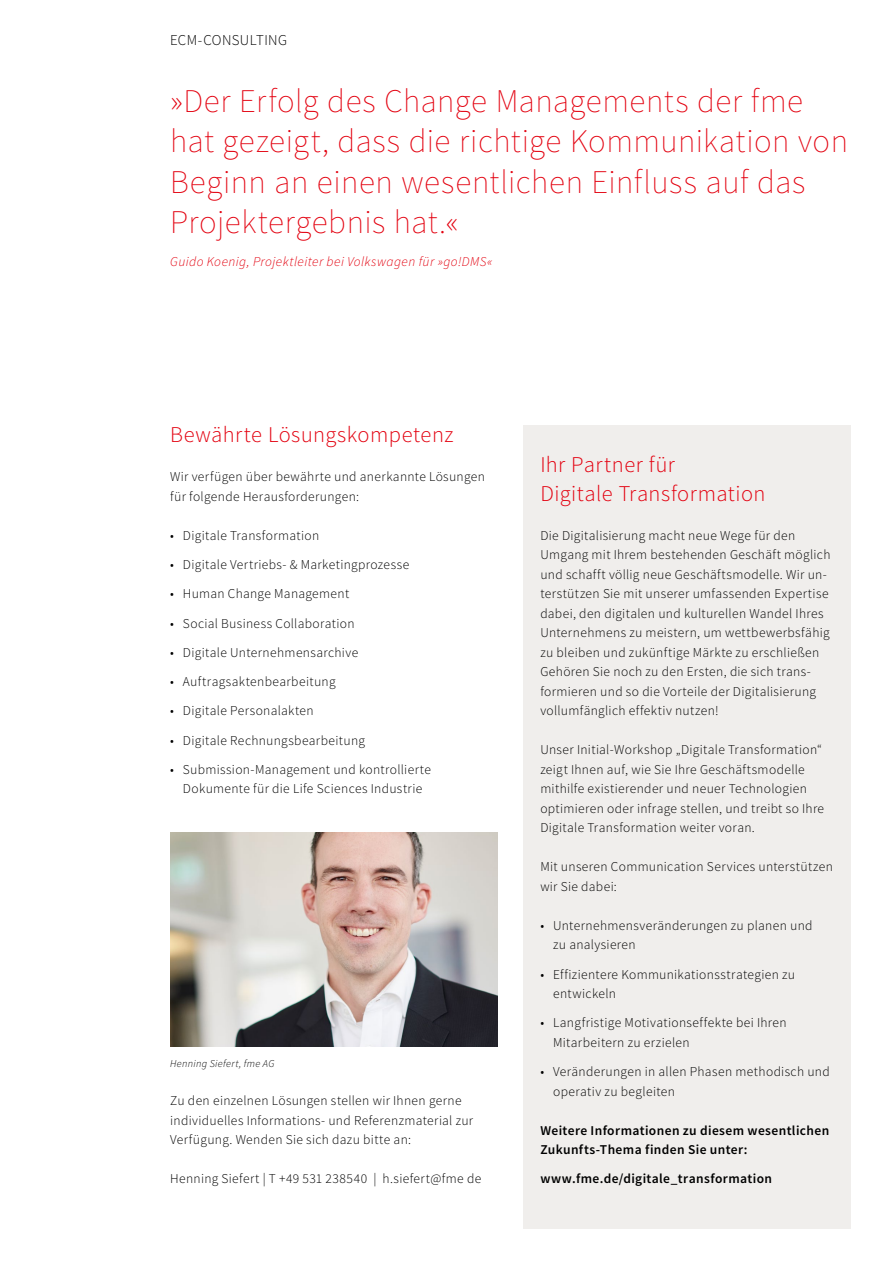
<style>
.page{position:relative;width:885px;height:1263px;background:#fff}
.page>*{position:absolute;margin:0;border:0;box-sizing:border-box;transform-origin:0 0}
.t1{font:200 33px/40.5px "Source Sans Pro";letter-spacing:.015em;color:#e3000f}
.t2{font:300 22.5px/29.2px "Source Sans Pro";letter-spacing:.02em;color:#e3000f}
.t3{font:300 15px "Source Sans Pro";letter-spacing:.025em;color:#000}
.t4{font:300 13.5px/19.5px "Source Sans Pro";letter-spacing:.025em;color:#000}
.t5{font:600 13.5px/19.5px "Source Sans Pro";letter-spacing:.03em;color:#000}
.t6{font:italic 300 13.5px "Source Sans Pro";letter-spacing:.03em;color:#e3000f}
.t7{font:italic 300 10.5px "Source Sans Pro";letter-spacing:.035em;color:#000}
</style>
<div class="page">
<div style="left:523px;top:425px;width:327px;height:804px;background:#f0eeec"></div>
<img style="left:170px;top:832px;width:327px;height:215px">
<p class="t3" style="left:170px;top:31px;width:118px">ECM-CONSULTING</p>
<h1 class="t1" style="left:170px;top:81px;width:679px">»Der Erfolg des Change Managements der fme hat gezeigt, dass die richtige Kommunikation von Beginn an einen wesentlichen Einfluss auf das Projektergebnis hat.«</h1>
<p class="t6" style="left:170px;top:254px;width:323px">Guido Koenig, Projektleiter bei Volkswagen für »go!DMS«</p>
<h2 class="t2" style="left:170px;top:420px;width:285px">Bewährte Lösungskompetenz</h2>
<p class="t4" style="left:170px;top:467px;width:316px">Wir verfügen über bewährte und anerkannte Lösungen für folgende Herausforderungen:</p>
<p class="t4" style="left:170px;top:526px;width:150px">• Digitale Transformation</p>
<p class="t4" style="left:170px;top:555px;width:240px">• Digitale Vertriebs- &amp; Marketingprozesse</p>
<p class="t4" style="left:170px;top:584px;width:180px">• Human Change Management</p>
<p class="t4" style="left:170px;top:613px;width:186px">• Social Business Collaboration</p>
<p class="t4" style="left:170px;top:643px;width:189px">• Digitale Unternehmensarchive</p>
<p class="t4" style="left:170px;top:672px;width:167px">• Auftragsaktenbearbeitung</p>
<p class="t4" style="left:170px;top:701px;width:145px">• Digitale Personalakten</p>
<p class="t4" style="left:170px;top:730px;width:196px">• Digitale Rechnungsbearbeitung</p>
<p class="t4" style="left:170px;top:760px;width:262px;text-align:center">• Submission-Management und kontrollierte<br>Dokumente für die Life Sciences Industrie</p>
<p class="t7" style="left:170px;top:1057px;width:106px">Henning Siefert, fme AG</p>
<p class="t4" style="left:170px;top:1091px;width:304px">Zu den einzelnen Lösungen stellen wir Ihnen gerne individuelles Informations- und Referenzmaterial zur<br>Verfügung. Wenden Sie sich dazu bitte an:</p>
<p class="t4" style="left:170px;top:1169px;width:313px">Henning Siefert | T +49 531 238540 | h.siefert@fme de</p>
<h2 class="t2" style="left:540px;top:450px;width:227px">Ihr Partner für<br>Digitale Transformation</h2>
<p class="t4" style="left:540px;top:526px;width:291px">Die Digitalisierung macht neue Wege für den Umgang mit Ihrem bestehenden Geschäft möglich und schafft völlig neue Geschäftsmodelle. Wir un&shy;terstützen Sie mit unserer umfassenden Expertise dabei, den digitalen und kulturellen Wandel Ihres Unternehmens zu meistern, um wettbewerbsfähig zu bleiben und zukünftige Märkte zu erschließen Gehören Sie noch zu den Ersten, die sich trans&shy;formieren und so die Vorteile der Digitalisierung vollumfänglich effektiv nutzen!</p>
<p class="t4" style="left:540px;top:740px;width:285px">Unser Initial-Workshop „Digitale Transformation“ zeigt Ihnen auf, wie Sie Ihre Geschäftsmodelle mithilfe existierender und neuer Technologien optimieren oder infrage stellen, und treibt so Ihre Digitale Transformation weiter voran.</p>
<p class="t4" style="left:540px;top:857px;width:294px">Mit unseren Communication Services unterstützen wir Sie dabei:</p>
<p class="t4" style="left:553px;top:916px;width:261px;text-indent:-13px">• Unternehmensveränderungen zu planen und zu analysieren</p>
<p class="t4" style="left:553px;top:964px;width:243px;text-indent:-13px">• Effizientere Kommunikationsstrategien zu entwickeln</p>
<p class="t4" style="left:553px;top:1013px;width:235px;text-indent:-13px">• Langfristige Motivationseffekte bei Ihren<br>Mitarbeitern zu erzielen</p>
<p class="t4" style="left:553px;top:1062px;width:278px;text-indent:-13px">• Veränderungen in allen Phasen methodisch und operativ zu begleiten</p>
<p class="t5" style="left:540px;top:1121px;width:290px">Weitere Informationen zu diesem wesentlichen<br>Zukunfts-Thema finden Sie unter:</p>
<p class="t5" style="left:540px;top:1169px;width:233px">www.fme.de/digitale_transformation</p>
</div>
